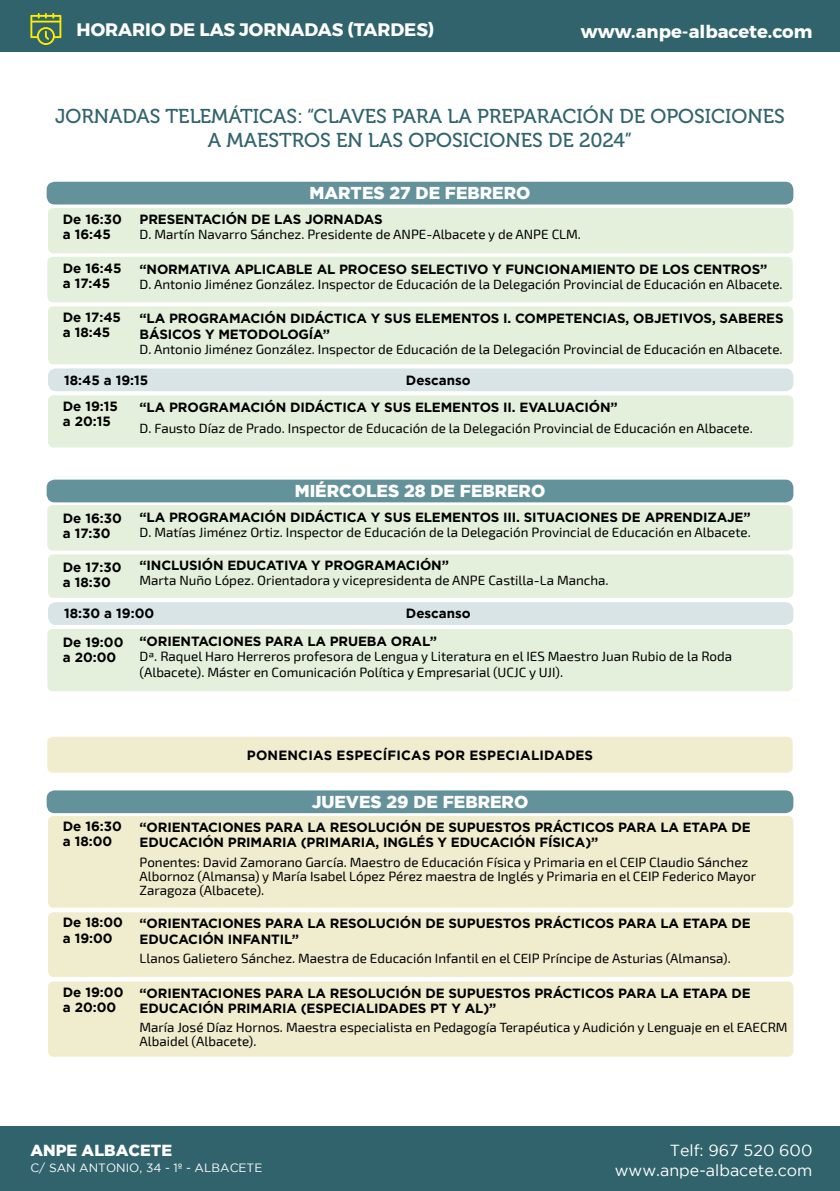
<style>
.page{position:relative;width:840px;height:1191px;background:#fff}
.page>*{position:absolute;margin:0;border:0;box-sizing:border-box;transform-origin:0 0}
.t1{font:20px/24px "Museo 500";color:#32646d;text-align:center}
.t2{font:700 18px "Montserrat";color:#fff}
.t3{font:900 17.2px "Gotham";color:#fff}
.t4{font:16px/20px "Gotham";color:#fff;text-align:right}
.t5{font:900 16px "Gotham";color:#fff}
.t6{font:13.4px/14px "Exo 2";color:#000}
.t7{font:700 13.4px/15.2px "Gotham";letter-spacing:-.01em;color:#000}
.t8{font:700 13.4px/15.2px "Gotham";color:#000}
.t9{font:12px "Gotham";color:#fff}
</style>
<div class="page">
<div style="left:0;top:0;width:839px;height:51px;background:#30636c"></div>
<svg style="left:30px;top:13px;width:31px;height:32px"></svg>
<div style="left:0;top:1126px;width:839px;height:65px;background:#30636c"></div>
<div style="left:48px;top:368px;width:745px;height:23px;background:#d8e4e6;border-radius:8px"></div>
<div style="left:48px;top:208px;width:745px;height:45px;background:#e4efdc;border-radius:5px"></div>
<div style="left:47px;top:257px;width:745px;height:45px;background:#e4efdc;border-radius:5px"></div>
<div style="left:48px;top:306px;width:745px;height:58px;background:#e4efdc;border-radius:5px"></div>
<div style="left:48px;top:395px;width:745px;height:52px;background:#e4efdc;border-radius:5px"></div>
<div style="left:47px;top:182px;width:746px;height:22px;background:#64929b;border-radius:8px"></div>
<div style="left:47px;top:736px;width:745px;height:36px;background:#f0ecce;border-radius:5px"></div>
<div style="left:47px;top:479px;width:746px;height:23px;background:#64929b;border-radius:8px"></div>
<div style="left:48px;top:554px;width:745px;height:44px;background:#e4efdc;border-radius:5px"></div>
<div style="left:48px;top:602px;width:745px;height:23px;background:#d8e4e6;border-radius:8px"></div>
<div style="left:47px;top:629px;width:745px;height:62px;background:#e4efdc;border-radius:5px"></div>
<div style="left:47px;top:505px;width:745px;height:45px;background:#e4efdc;border-radius:5px"></div>
<div style="left:48px;top:816px;width:745px;height:91px;background:#f0ecce;border-radius:5px"></div>
<div style="left:48px;top:912px;width:745px;height:65px;background:#f0ecce;border-radius:5px"></div>
<div style="left:48px;top:981px;width:745px;height:75px;background:#f0ecce;border-radius:5px"></div>
<div style="left:47px;top:790px;width:746px;height:23px;background:#64929b;border-radius:8px"></div>
<h2 class="t2" style="left:77px;top:15px;width:359px">HORARIO DE LAS JORNADAS (TARDES)</h2>
<h2 class="t2" style="left:580px;top:17px;width:233px">www.anpe-albacete.com</h2>
<h1 class="t1" style="left:55px;top:105px;width:730px">JORNADAS TELEMÁTICAS: “CLAVES PARA LA PREPARACIÓN DE OPOSICIONES<br>A MAESTROS EN LAS OPOSICIONES DE 2024”</h1>
<p class="t8" style="left:63px;top:211px;width:61px">De 16:30 a 16:45</p>
<p class="t8" style="left:63px;top:260px;width:60px">De 16:45 a 17:45</p>
<p class="t8" style="left:63px;top:309px;width:60px">De 17:45 a 18:45</p>
<p class="t3" style="left:309px;top:183px;width:222px">MARTES 27 DE FEBRERO</p>
<p class="t7" style="left:139px;top:211px;width:244px">PRESENTACIÓN DE LAS JORNADAS</p>
<p class="t6" style="left:139px;top:227px;width:442px">D. Martín Navarro Sánchez. Presidente de ANPE-Albacete y de ANPE CLM.</p>
<p class="t7" style="left:139px;top:261px;width:629px">“NORMATIVA APLICABLE AL PROCESO SELECTIVO Y FUNCIONAMIENTO DE LOS CENTROS”</p>
<p class="t6" style="left:139px;top:277px;width:644px">D. Antonio Jiménez González. Inspector de Educación de la Delegación Provincial de Educación en Albacete.</p>
<p class="t7" style="left:139px;top:310px;width:645px;line-height:16px">“LA PROGRAMACIÓN DIDÁCTICA Y SUS ELEMENTOS I. COMPETENCIAS, OBJETIVOS, SABERES<br>BÁSICOS Y METODOLOGÍA”</p>
<p class="t6" style="left:139px;top:342px;width:644px">D. Antonio Jiménez González. Inspector de Educación de la Delegación Provincial de Educación en Albacete.</p>
<p class="t8" style="left:64px;top:372px;width:86px">18:45 a 19:15</p>
<p class="t8" style="left:405px;top:372px;width:66px">Descanso</p>
<p class="t8" style="left:63px;top:398px;width:57px">De 19:15 a 20:15</p>
<p class="t8" style="left:63px;top:510px;width:61px">De 16:30 a 17:30</p>
<p class="t7" style="left:139px;top:399px;width:479px">“LA PROGRAMACIÓN DIDÁCTICA Y SUS ELEMENTOS II. EVALUACIÓN”</p>
<p class="t6" style="left:139px;top:422px;width:614px">D. Fausto Díaz de Prado. Inspector de Educación de la Delegación Provincial de Educación en Albacete.</p>
<p class="t3" style="left:294px;top:481px;width:252px">MIÉRCOLES 28 DE FEBRERO</p>
<p class="t7" style="left:139px;top:510px;width:612px">“LA PROGRAMACIÓN DIDÁCTICA Y SUS ELEMENTOS III. SITUACIONES DE APRENDIZAJE”</p>
<p class="t6" style="left:139px;top:526px;width:612px">D. Matías Jiménez Ortiz. Inspector de Educación de la Delegación Provincial de Educación en Albacete.</p>
<p class="t7" style="left:139px;top:558px;width:311px">“INCLUSIÓN EDUCATIVA Y PROGRAMACIÓN”</p>
<p class="t6" style="left:139px;top:574px;width:470px">Marta Nuño López. Orientadora y vicepresidenta de ANPE Castilla-La Mancha.</p>
<p class="t8" style="left:63px;top:559px;width:60px">De 17:30 a 18:30</p>
<p class="t8" style="left:64px;top:606px;width:91px">18:30 a 19:00</p>
<p class="t8" style="left:405px;top:606px;width:66px">Descanso</p>
<p class="t7" style="left:139px;top:633px;width:299px">“ORIENTACIONES PARA LA PRUEBA ORAL”</p>
<p class="t6" style="left:139px;top:648px;width:594px;line-height:16px">Dª. Raquel Haro Herreros profesora de Lengua y Literatura en el IES Maestro Juan Rubio de la Roda (Albacete). Máster en Comunicación Política y Empresarial (UCJC y UJI).</p>
<p class="t8" style="left:63px;top:634px;width:62px">De 19:00 a 20:00</p>
<p class="t8" style="left:247px;top:747px;width:347px">PONENCIAS ESPECÍFICAS POR ESPECIALIDADES</p>
<p class="t8" style="left:63px;top:818px;width:61px">De 16:30 a 18:00</p>
<p class="t8" style="left:63px;top:914px;width:62px">De 18:00 a 19:00</p>
<p class="t8" style="left:63px;top:984px;width:62px">De 19:00 a 20:00</p>
<p class="t3" style="left:311px;top:792px;width:218px">JUEVES 29 DE FEBRERO</p>
<p class="t7" style="left:139px;top:819px;width:612px">“ORIENTACIONES PARA LA RESOLUCIÓN DE SUPUESTOS PRÁCTICOS PARA LA ETAPA DE<br>EDUCACIÓN PRIMARIA (PRIMARIA, INGLÉS Y EDUCACIÓN FÍSICA)”</p>
<p class="t6" style="left:139px;top:855px;width:617px">Ponentes: David Zamorano García. Maestro de Educación Física y Primaria en el CEIP Claudio Sánchez<br>Albornoz (Almansa) y María Isabel López Pérez maestra de Inglés y Primaria en el CEIP Federico Mayor<br>Zaragoza (Albacete).</p>
<p class="t7" style="left:139px;top:916px;width:612px">“ORIENTACIONES PARA LA RESOLUCIÓN DE SUPUESTOS PRÁCTICOS PARA LA ETAPA DE<br>EDUCACIÓN INFANTIL”</p>
<p class="t6" style="left:139px;top:951px;width:592px">Llanos Galietero Sánchez. Maestra de Educación Infantil en el CEIP Príncipe de Asturias (Almansa).</p>
<p class="t7" style="left:139px;top:985px;width:612px">“ORIENTACIONES PARA LA RESOLUCIÓN DE SUPUESTOS PRÁCTICOS PARA LA ETAPA DE<br>EDUCACIÓN PRIMARIA (ESPECIALIDADES PT Y AL)”</p>
<p class="t6" style="left:139px;top:1021px;width:649px">María José Díaz Hornos. Maestra especialista en Pedagogía Terapéutica y Audición y Lenguaje en el EAECRM<br>Albaidel (Albacete).</p>
<p class="t5" style="left:30px;top:1141px;width:143px">ANPE ALBACETE</p>
<p class="t9" style="left:30px;top:1161px;width:233px">C/ SAN ANTONIO, 34 - 1º - ALBACETE</p>
<p class="t4" style="left:614px;top:1140px;width:199px">Telf: 967 520 600 www.anpe-albacete.com</p>
</div>
